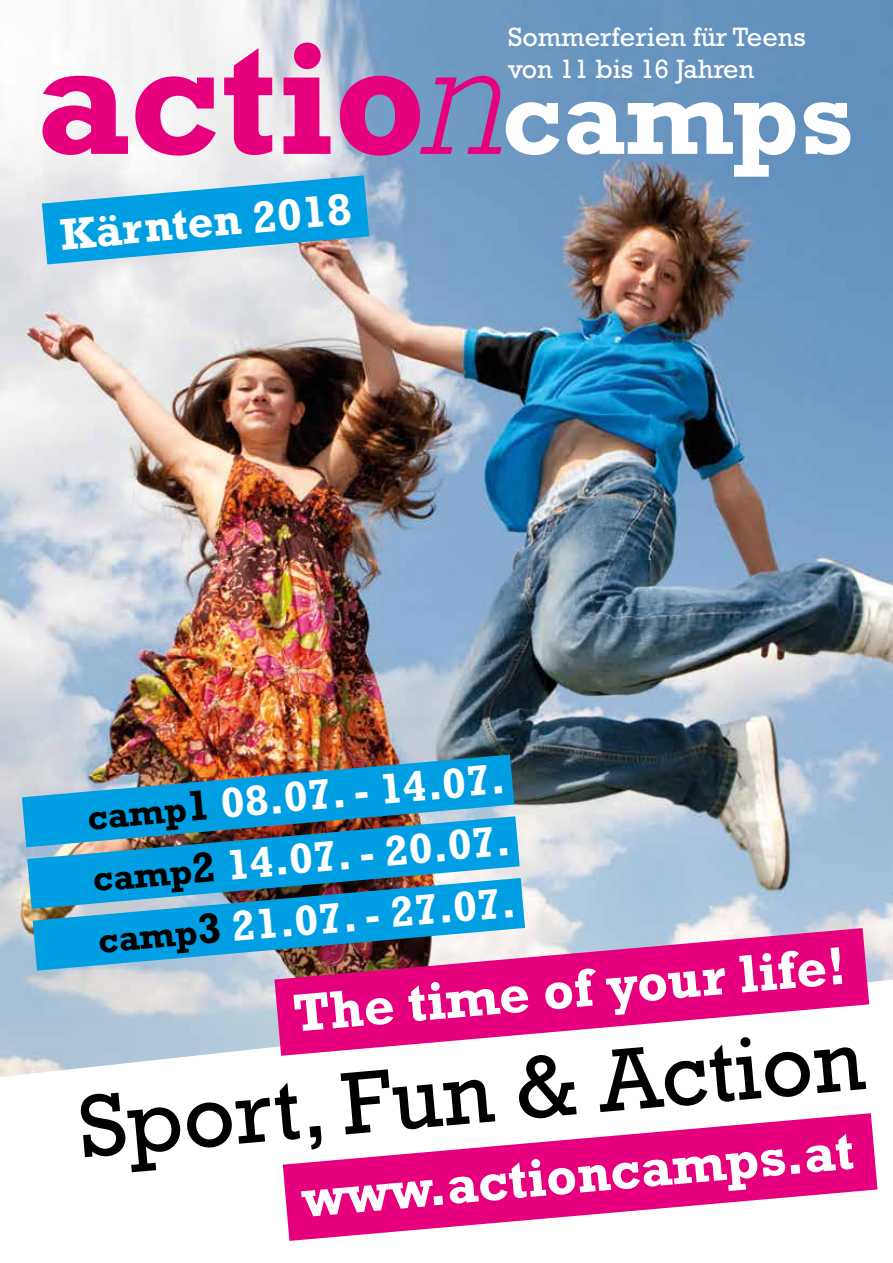
<style>
.page{position:relative;width:893px;height:1263px;background:#fff}
.page>*{position:absolute;margin:0;border:0;box-sizing:border-box;transform-origin:0 0}
.t1{font:90px "Rockwell Std";color:#000}
.t2{font:700 54px "Rockwell Std";color:#fff}
.t3{font:700 45px "Rockwell Std";color:#fff}
.t4{font:700 43.2px "Rockwell Std";color:#fff}
.t5{font:27px/32.4px "Rockwell Std";color:#fff}
.s1{font-size:36px;color:#000}
.s2{color:#000}
</style>
<div class="page">
<img style="left:0;top:0;width:893px;height:979px">
<svg style="left:0;top:979px;width:893px;height:211px"></svg>
<svg style="left:274px;top:928px;width:595px;height:128px;fill:#e6007d"></svg>
<svg style="left:283px;top:1113px;width:594px;height:128px;fill:#e6007d"></svg>
<img style="left:33px;top:878px;width:492px;height:93px">
<svg style="left:27px;top:816px;width:493px;height:93px;background:#1e9bd1"></svg>
<img style="left:22px;top:755px;width:492px;height:92px">
<svg style="left:43px;top:76px;width:85px;height:79px"></svg>
<svg style="left:135px;top:76px;width:81px;height:80px"></svg>
<svg style="left:224px;top:48px;width:48px;height:107px;background:#e962ac"></svg>
<svg style="left:284px;top:43px;width:46px;height:111px;background:#e45da8"></svg>
<svg style="left:340px;top:76px;width:219px;height:80px;background:#a770b1"></svg>
<svg style="left:567px;top:102px;width:228px;height:75px"></svg>
<svg style="left:804px;top:102px;width:46px;height:53px"></svg>
<svg style="left:42px;top:175px;width:327px;height:89px;background:#47b1e0"></svg>
<p class="t3" style="left:58px;top:208px;width:293px;rotate:-5deg">Kärnten 2018</p>
<p class="t5" style="left:508px;top:20px;width:299px">Sommerferien für Teens von 11 bis 16 Jahren</p>
<p class="t4" style="left:85px;top:790px;width:421px;rotate:-5deg"><span class="s1">camp</span><span class="s2">1</span> 08.07. - 14.07.</p>
<p class="t4" style="left:91px;top:851px;width:421px;rotate:-5deg"><span class="s1">camp</span><span class="s2">2</span> 14.07. - 20.07.</p>
<p class="t4" style="left:96px;top:913px;width:421px;rotate:-5deg"><span class="s1">camp</span><span class="s2">3</span> 21.07. - 27.07.</p>
<p class="t2" style="left:291px;top:982px;width:556px;rotate:-5deg">The time of your life!</p>
<h1 class="t1" style="left:75px;top:1075px;width:789px;rotate:-5deg">Sport, Fun &amp; Action</h1>
<p class="t2" style="left:299px;top:1167px;width:555px;rotate:-5deg">www.actioncamps.at</p>
</div>
